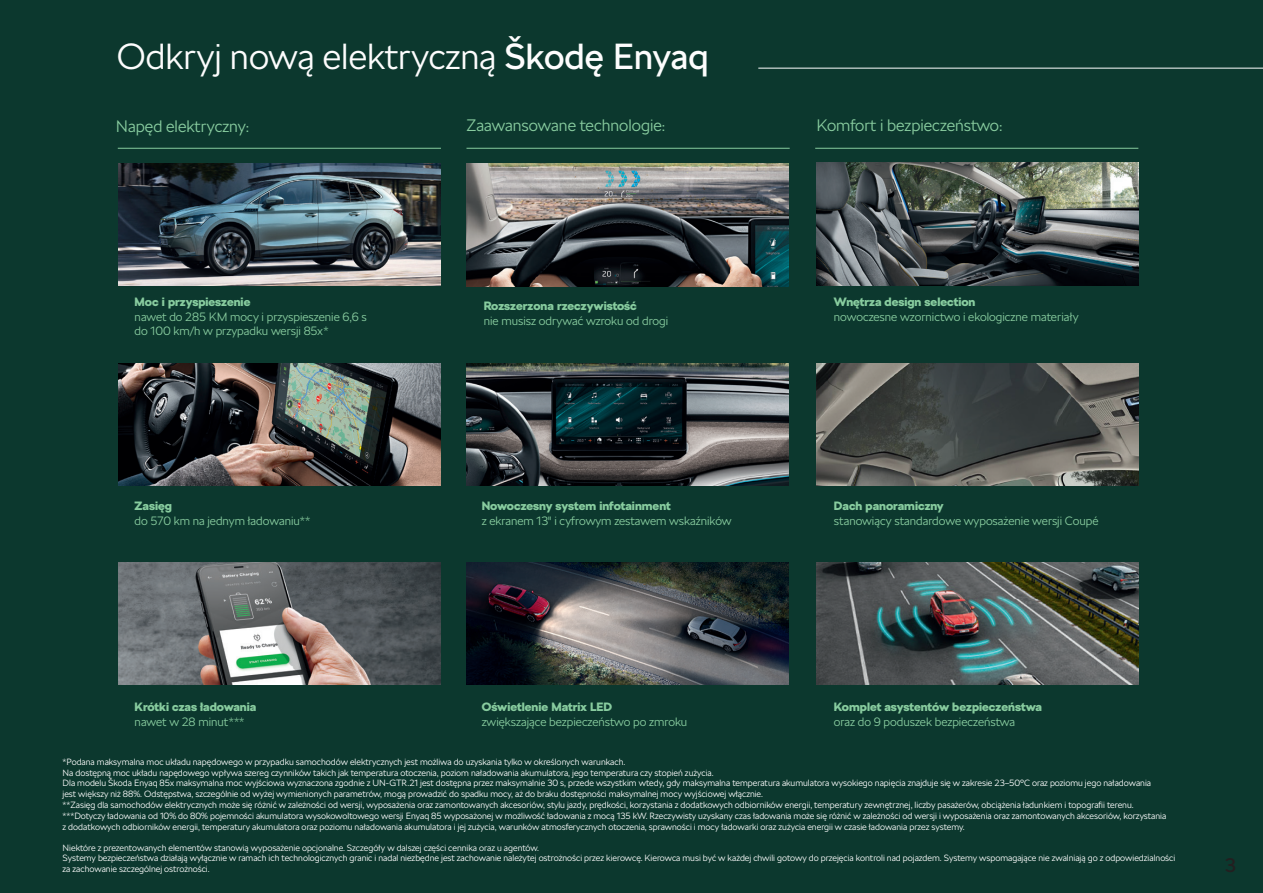
<style>
.page{position:relative;width:1263px;height:893px;background:#0c382e}
.page>*{position:absolute;margin:0;border:0;box-sizing:border-box;transform-origin:0 0}
.t1{font:300 36px "SKODA Next";color:#fdfdfd}
.t2{font:19.5px "SKODA Next";color:#231f20}
.t3{font:300 16.5px "SKODA Next";color:#88cc9f}
.t4{font:300 12px/14.4px "SKODA Next";color:#88cc9f}
.t5{font:900 12px "SKODA Next";color:#88cc9f}
.t6{font:300 9px/10.8px "SKODA Next";color:#fff}
.s1{font-weight:400}
</style>
<div class="page">
<hr style="left:118px;top:148px;width:323px;height:1px;background:#88cc9f">
<hr style="left:466px;top:148px;width:324px;height:1px;background:#88cc9f">
<hr style="left:815px;top:148px;width:323px;height:1px;background:#88cc9f">
<hr style="left:758px;top:68px;width:505px;height:1px;background:#fff">
<img style="left:119px;top:363px;width:322px;height:123px">
<img style="left:119px;top:562px;width:322px;height:123px">
<img style="left:466px;top:363px;width:323px;height:123px">
<img style="left:466px;top:562px;width:323px;height:123px">
<img style="left:817px;top:162px;width:322px;height:123px">
<img style="left:118px;top:163px;width:322px;height:123px">
<img style="left:466px;top:163px;width:323px;height:123px">
<img style="left:816px;top:363px;width:322px;height:123px">
<img style="left:817px;top:562px;width:322px;height:123px">
<h1 class="t1" style="left:117px;top:35px;width:593px">Odkryj nową elektryczną <span class="s1">Škodę Enyaq</span></h1>
<h3 class="t3" style="left:116px;top:117px;width:135px">Napęd elektryczny:</h3>
<h3 class="t3" style="left:466px;top:116px;width:200px">Zaawansowane technologie:</h3>
<h3 class="t3" style="left:816px;top:115px;width:188px">Komfort i bezpieczeństwo:</h3>
<h3 class="t5" style="left:135px;top:295px;width:117px">Moc i przyspieszenie</h3>
<h3 class="t4" style="left:135px;top:309px;width:234px">nawet do 285 KM mocy i przyspieszenie 6,6 s do 100 km/h w przypadku wersji 85x*</h3>
<h3 class="t5" style="left:135px;top:499px;width:39px">Zasięg</h3>
<h3 class="t4" style="left:135px;top:513px;width:177px">do 570 km na jednym ładowaniu**</h3>
<h3 class="t5" style="left:484px;top:299px;width:155px">Rozszerzona rzeczywistość</h3>
<h3 class="t4" style="left:484px;top:313px;width:186px">nie musisz odrywać wzroku od drogi</h3>
<h3 class="t5" style="left:482px;top:499px;width:191px">Nowoczesny system infotainment</h3>
<h3 class="t4" style="left:482px;top:513px;width:251px">z ekranem 13" i cyfrowym zestawem wskaźników</h3>
<h3 class="t5" style="left:834px;top:295px;width:143px">Wnętrza design selection</h3>
<h3 class="t4" style="left:834px;top:309px;width:246px">nowoczesne wzornictwo i ekologiczne materiały</h3>
<h3 class="t5" style="left:834px;top:499px;width:111px">Dach panoramiczny</h3>
<h3 class="t4" style="left:834px;top:513px;width:266px">stanowiący standardowe wyposażenie wersji Coupé</h3>
<h3 class="t5" style="left:135px;top:700px;width:123px">Krótki czas ładowania</h3>
<h3 class="t4" style="left:135px;top:714px;width:111px">nawet w 28 minut***</h3>
<h3 class="t5" style="left:482px;top:700px;width:132px">Oświetlenie Matrix LED</h3>
<h3 class="t4" style="left:482px;top:714px;width:207px">zwiększające bezpieczeństwo po zmroku</h3>
<h3 class="t5" style="left:834px;top:700px;width:210px">Komplet asystentów bezpieczeństwa</h3>
<h3 class="t4" style="left:834px;top:714px;width:183px">oraz do 9 poduszek bezpieczeństwa</h3>
<p class="t6" style="left:63px;top:756px;width:1105px">*Podana maksymalna moc układu napędowego w przypadku samochodów elektrycznych jest możliwa do uzyskania tylko w określonych warunkach.<br>Na dostępną moc układu napędowego wpływa szereg czynników takich jak temperatura otoczenia, poziom naładowania akumulatora, jego temperatura czy stopień zużycia.<br>Dla modelu Škoda Enyaq 85x maksymalna moc wyjściowa wyznaczona zgodnie z UN-GTR.21 jest dostępna przez maksymalnie 30 s, przede wszystkim wtedy, gdy maksymalna temperatura akumulatora wysokiego napięcia znajduje się w zakresie 23–50°C oraz poziomu jego naładowania jest większy niż 88%. Odstępstwa, szczególnie od wyżej wymienionych parametrów, mogą prowadzić do spadku mocy, aż do braku dostępności maksymalnej mocy wyjściowej włącznie.<br>**Zasięg dla samochodów elektrycznych może się różnić w zależności od wersji, wyposażenia oraz zamontowanych akcesoriów, stylu jazdy, prędkości, korzystania z dodatkowych odbiorników energii, temperatury zewnętrznej, liczby pasażerów, obciążenia ładunkiem i topografii terenu. ***Dotyczy ładowania od 10% do 80% pojemności akumulatora wysokowoltowego wersji Enyaq 85 wyposażonej w możliwość ładowania z mocą 135 kW. Rzeczywisty uzyskany czas ładowania może się różnić w zależności od wersji i wyposażenia oraz zamontowanych akcesoriów, korzystania z dodatkowych odbiorników energii, temperatury akumulatora oraz poziomu naładowania akumulatora i jej zużycia, warunków atmosferycznych otoczenia, sprawności i mocy ładowarki oraz zużycia energii w czasie ładowania przez systemy.</p>
<p class="t6" style="left:63px;top:842px;width:1114px">Niektóre z prezentowanych elementów stanowią wyposażenie opcjonalne. Szczegóły w dalszej części cennika oraz u agentów.<br>Systemy bezpieczeństwa działają wyłącznie w ramach ich technologicznych granic i nadal niezbędne jest zachowanie należytej ostrożności przez kierowcę. Kierowca musi być w każdej chwili gotowy do przejęcia kontroli nad pojazdem. Systemy wspomagające nie zwalniają go z odpowiedzialności za zachowanie szczególnej ostrożności.</p>
<h2 class="t2" style="left:1225px;top:854px;width:13px">3</h2>
</div>
